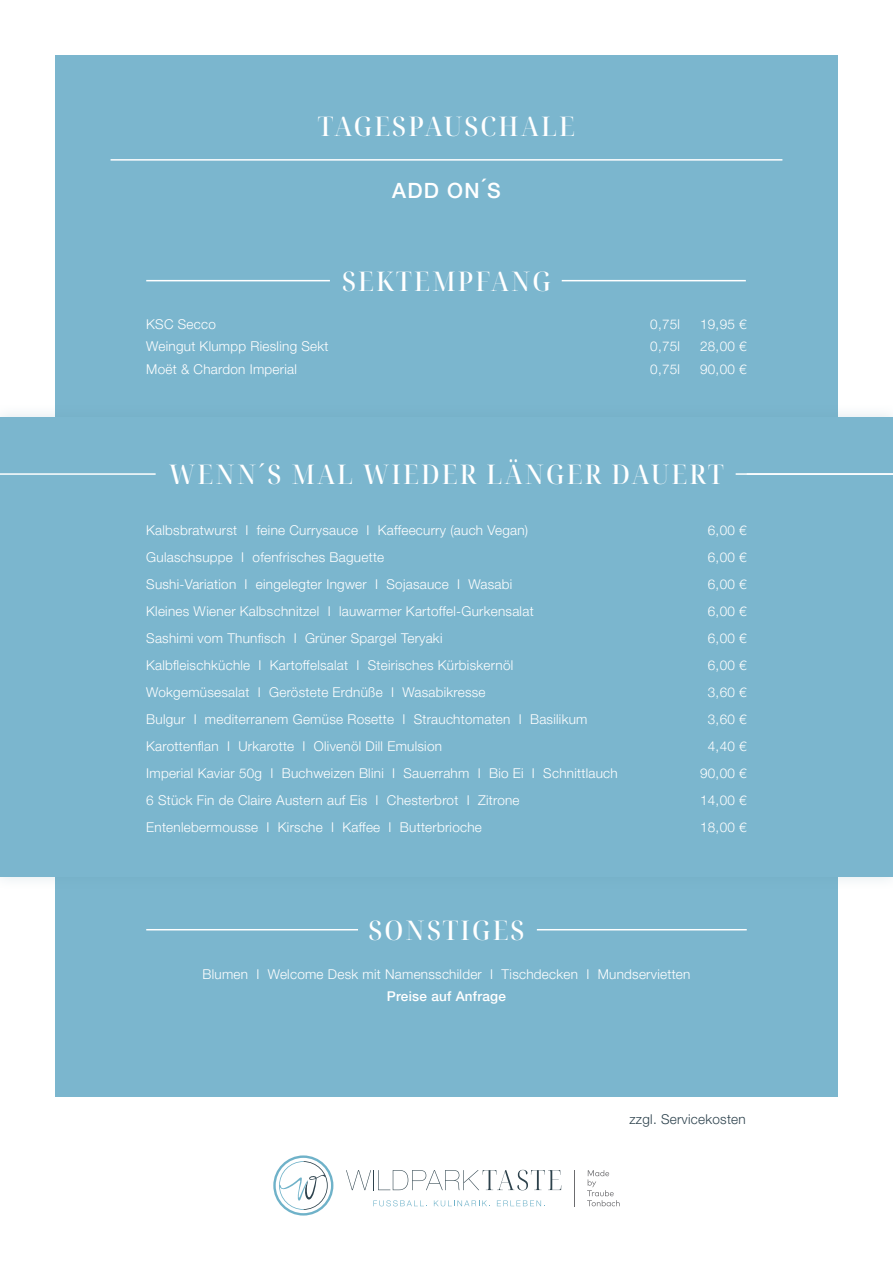
<style>
.page{position:relative;width:893px;height:1263px;background:#fff}
.page>*{position:absolute;margin:0;border:0;box-sizing:border-box;transform-origin:0 0}
.t1{font:500 semi-condensed 27px "Noto Serif Display";letter-spacing:.08em;color:#fff}
.t2{font:500 21px "Helvetica Neue LT Pro";color:#fff}
.t3{font:300 13.5px/22.5px "Helvetica Neue LT Pro";letter-spacing:.02em;color:#fff;text-align:center}
.t4{font:300 13.5px "Helvetica Neue LT Pro";letter-spacing:.02em;color:#2d424d}
.s1{font-weight:500}
</style>
<div class="page">
<div style="left:55px;top:55px;width:783px;height:1042px;background:#7bb6ce"></div>
<svg style="left:346px;top:1170px;width:215px;height:20px"></svg>
<svg style="left:373px;top:1200px;width:54px;height:6px"></svg>
<svg style="left:434px;top:1200px;width:56px;height:6px"></svg>
<svg style="left:497px;top:1200px;width:48px;height:6px"></svg>
<svg style="left:273px;top:1155px;width:60px;height:60px"></svg>
<hr style="left:574px;top:1170px;width:1px;height:36px;background:#6c6c6f">
<svg style="left:587px;top:1170px;width:33px;height:36px"></svg>
<hr style="left:111px;top:159px;width:671px;height:2px;background:#fff">
<hr style="left:146px;top:280px;width:184px;height:1px;background:#fff">
<hr style="left:562px;top:280px;width:184px;height:1px;background:#fff">
<hr style="left:146px;top:929px;width:212px;height:1px;background:#fff">
<hr style="left:537px;top:929px;width:210px;height:1px;background:#fff">
<div style="left:0;top:403px;width:893px;height:488px;background:#588da0;opacity:.2"></div>
<div style="left:0;top:417px;width:893px;height:460px;background:#7bb6ce"></div>
<hr style="left:0;top:473px;width:156px;height:2px;background:#fff">
<hr style="left:736px;top:473px;width:157px;height:2px;background:#fff">
<p class="t1" style="left:318px;top:108px;width:258px">TAGESPAUSCHALE</p>
<p class="t2" style="left:392px;top:178px;width:110px">ADD ON´S</p>
<p class="t1" style="left:342px;top:262px;width:210px">SEKTEMPFANG</p>
<p class="t3" style="left:146px;top:312px;width:71px">KSC Secco</p>
<p class="t3" style="left:650px;top:312px;width:31px">0,75l</p>
<p class="t3" style="left:700px;top:312px;width:48px">19,95 €</p>
<p class="t3" style="left:146px;top:335px;width:184px">Weingut Klumpp Riesling Sekt</p>
<p class="t3" style="left:650px;top:335px;width:31px">0,75l</p>
<p class="t3" style="left:700px;top:335px;width:48px">28,00 €</p>
<p class="t3" style="left:146px;top:357px;width:152px">Moët &amp; Chardon Imperial</p>
<p class="t3" style="left:650px;top:357px;width:31px">0,75l</p>
<p class="t3" style="left:700px;top:357px;width:48px">90,00 €</p>
<p class="t1" style="left:169px;top:456px;width:556px">WENN´S MAL WIEDER LÄNGER DAUERT</p>
<p class="t3" style="left:146px;top:518px;width:383px">Kalbsbratwurst I feine Currysauce I Kaffeecurry (auch Vegan)</p>
<p class="t3" style="left:708px;top:518px;width:40px">6,00 €</p>
<p class="t3" style="left:146px;top:545px;width:240px">Gulaschsuppe I ofenfrisches Baguette</p>
<p class="t3" style="left:708px;top:545px;width:40px">6,00 €</p>
<p class="t3" style="left:146px;top:572px;width:368px">Sushi-Variation I eingelegter Ingwer I Sojasauce I Wasabi</p>
<p class="t3" style="left:708px;top:572px;width:40px">6,00 €</p>
<p class="t3" style="left:146px;top:599px;width:389px">Kleines Wiener Kalbschnitzel I lauwarmer Kartoffel-Gurkensalat</p>
<p class="t3" style="left:708px;top:599px;width:40px">6,00 €</p>
<p class="t3" style="left:146px;top:626px;width:298px">Sashimi vom Thunfisch I Grüner Spargel Teryaki</p>
<p class="t3" style="left:708px;top:626px;width:40px">6,00 €</p>
<p class="t3" style="left:146px;top:653px;width:369px">Kalbfleischküchle I Kartoffelsalat I Steirisches Kürbiskernöl</p>
<p class="t3" style="left:708px;top:653px;width:40px">6,00 €</p>
<p class="t3" style="left:146px;top:680px;width:341px">Wokgemüsesalat I Geröstete Erdnüße I Wasabikresse</p>
<p class="t3" style="left:708px;top:680px;width:40px">3,60 €</p>
<p class="t3" style="left:146px;top:707px;width:443px">Bulgur I mediterranem Gemüse Rosette I Strauchtomaten I Basilikum</p>
<p class="t3" style="left:708px;top:707px;width:40px">3,60 €</p>
<p class="t3" style="left:146px;top:734px;width:297px">Karottenflan I Urkarotte I Olivenöl Dill Emulsion</p>
<p class="t3" style="left:708px;top:734px;width:40px">4,40 €</p>
<p class="t3" style="left:146px;top:761px;width:473px">Imperial Kaviar 50g I Buchweizen Blini I Sauerrahm I Bio Ei I Schnittlauch</p>
<p class="t3" style="left:700px;top:761px;width:48px">90,00 €</p>
<p class="t3" style="left:146px;top:788px;width:375px">6 Stück Fin de Claire Austern auf Eis I Chesterbrot I Zitrone</p>
<p class="t3" style="left:700px;top:788px;width:48px">14,00 €</p>
<p class="t3" style="left:146px;top:815px;width:337px">Entenlebermousse I Kirsche I Kaffee I Butterbrioche</p>
<p class="t3" style="left:700px;top:815px;width:48px">18,00 €</p>
<p class="t1" style="left:368px;top:911px;width:158px">SONSTIGES</p>
<p class="t3" style="left:203px;top:962px;width:489px">Blumen I Welcome Desk mit Namensschilder I Tischdecken I Mundservietten<br><span class="s1">Preise auf Anfrage</span></p>
<p class="t4" style="left:629px;top:1111px;width:118px">zzgl. Servicekosten</p>
</div>
